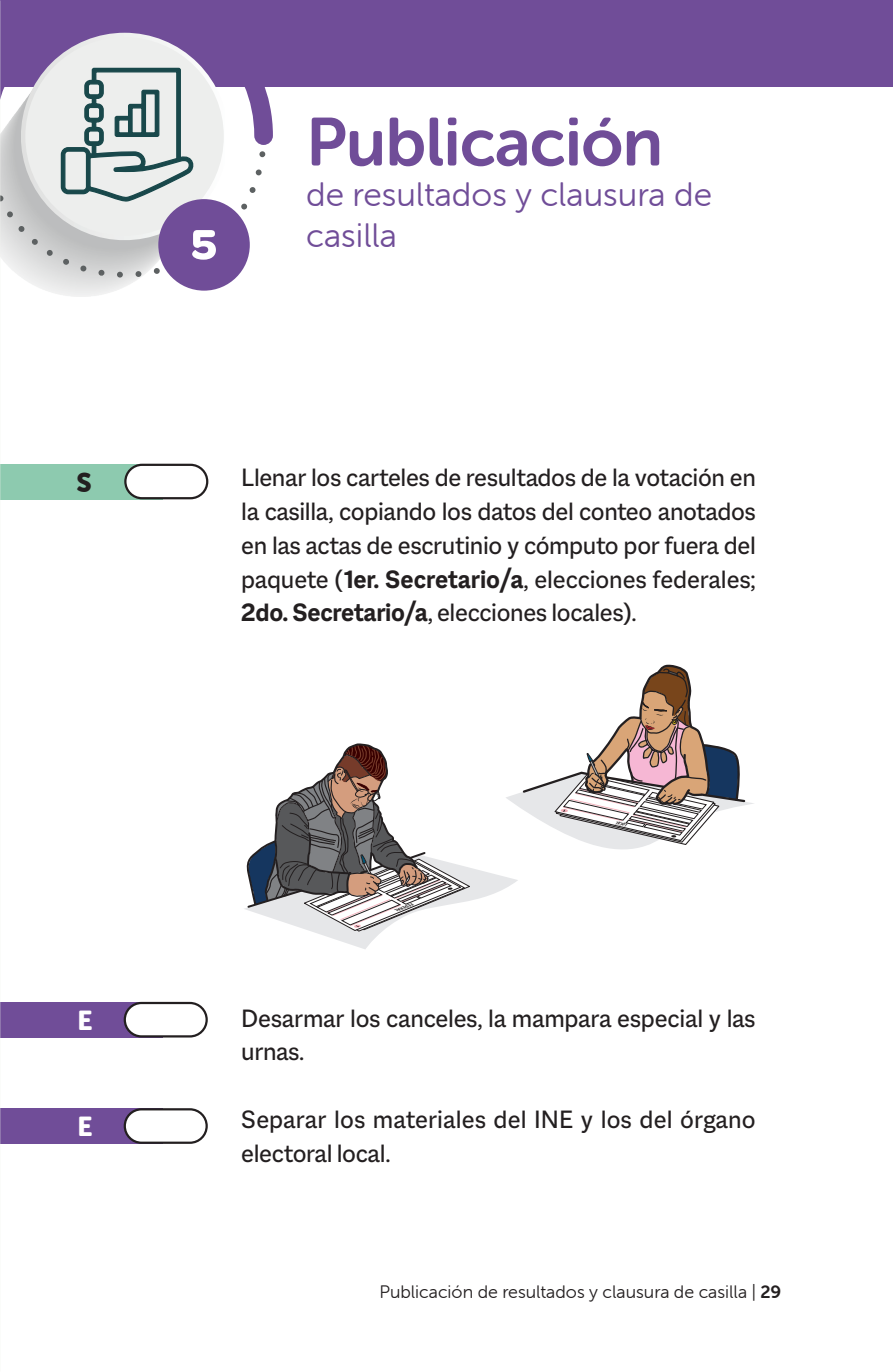
<style>
.page{position:relative;width:893px;height:1372px;background:#fff}
.page>*{position:absolute;margin:0;border:0;box-sizing:border-box;transform-origin:0 0}
.t1{font:67.5px "Museo Sans Rounded 700";letter-spacing:-.01em;color:#704d98}
.t2{font:33.75px/40.5px "Museo Sans Rounded 300";color:#704d98}
.TXT_SECRETARIO{font:27px/33.8px "Macklin Sans";letter-spacing:-.015em;color:#231f20;text-align:justify}
.TXT_ESCRUTADOR{font:27px/33.8px "Macklin Sans";letter-spacing:-.01em;color:#231f20}
.t3{font:27px "Museo Sans Rounded 900";color:#fff}
.t4{font:27px "Museo Sans Rounded 900";color:#231f20}
.t5{font:18px "Museo Sans Rounded 300";color:#231f20}
.t6{font:italic 700 condensed 4.5px "Myriad Pro";color:#231f20;scale:1.12 1}
.t7{font:italic 700 condensed 4.05px "Myriad Pro";color:#231f20;scale:1.46 1}
.s1{font-weight:700}
.s2{font-family:"Museo Sans Rounded 700"}
</style>
<div class="page">
<div style="left:0;top:0;width:893px;height:86px;background:#704d98"></div>
<img style="left:21px;top:277px;width:196px;height:20px">
<svg style="left:0;top:201px;width:250px;height:76px"></svg>
<svg style="left:11px;top:201px;width:227px;height:49px;background:#c8c9ca"></svg>
<div style="left:25px;top:37px;width:199px;height:199px;background:#edeeed;border-radius:50%"></div>
<svg style="left:0;top:0;width:273px;height:201px"></svg>
<div style="left:158px;top:199px;width:92px;height:91px;background:#704d98;border-radius:50%"></div>
<svg style="left:192px;top:230px;width:24px;height:30px"></svg>
<div style="left:0;top:1108px;width:162px;height:35px;background:#704d98"></div>
<div style="left:125px;top:1109px;width:82px;height:33px;background:#fff;border-radius:17px"></div>
<div style="left:124px;top:1108px;width:84px;height:35px;border:2px solid #231f20;border-radius:17px"></div>
<div style="left:0;top:1001px;width:162px;height:36px;background:#704d98"></div>
<div style="left:125px;top:1002px;width:82px;height:34px;background:#fff;border-radius:17px"></div>
<div style="left:124px;top:1001px;width:84px;height:36px;border:2px solid #231f20;border-radius:17px"></div>
<div style="left:0;top:464px;width:163px;height:35px;background:#8dcaaf"></div>
<div style="left:125px;top:465px;width:82px;height:33px;background:#fff;border-radius:17px"></div>
<div style="left:124px;top:463px;width:84px;height:36px;border:2px solid #231f20;border-radius:17px"></div>
<svg style="left:244px;top:664px;width:510px;height:285px"></svg>
<p class="t4" style="left:77px;top:467px;width:17px">S</p>
<p class="t3" style="left:77px;top:1004px;width:17px">E</p>
<p class="t3" style="left:77px;top:1111px;width:17px">E</p>
<p class="t1" style="left:306px;top:105px;width:358px">Publicación</p>
<p class="t2" style="left:306px;top:174px;width:407px">de resultados y clausura de casilla</p>
<p class="TXT_SECRETARIO" style="left:241px;top:460px;width:516px">Llenar los carteles de resultados de la votación en la casilla, copiando los datos del conteo anotados en las actas de escrutinio y cómputo por fuera del paquete (<span class="s1">1er. Secretario/a</span>, elecciones federales; <span class="s1">2do. Secretario/a</span>, elecciones locales).</p>
<p class="t7" style="left:413px;top:906px;width:14px;rotate:158deg">FEDERAL</p>
<p class="t6" style="left:627px;top:827px;width:11px;rotate:-167deg">LOCAL</p>
<p class="TXT_ESCRUTADOR" style="left:241px;top:1000px;width:516px">Desarmar los canceles, la mampara especial y las urnas.</p>
<p class="TXT_ESCRUTADOR" style="left:241px;top:1101px;width:516px">Separar los materiales del INE y los del órgano electoral local.</p>
<p class="t5" style="left:379px;top:1281px;width:403px">Publicación de resultados y clausura de casilla | <span class="s2">29</span></p>
</div>
